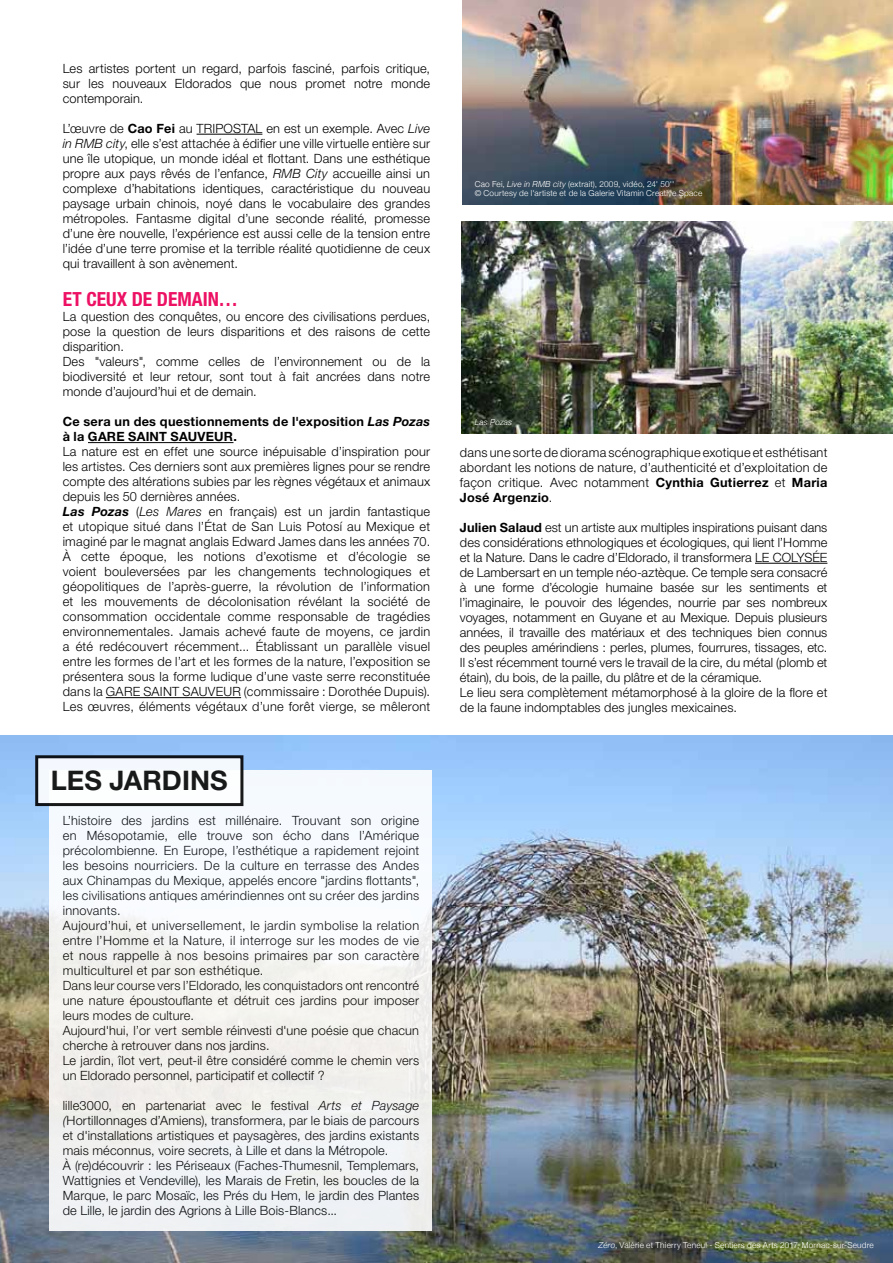
<style>
.page{position:relative;width:893px;height:1263px;background:#fff}
.page>*{position:absolute;margin:0;border:0;box-sizing:border-box;transform-origin:0 0}
.t1{font:700 27px "Helvetica Neue LT Std";letter-spacing:.005em;color:#000}
.t2{font:700 condensed 19.5px "Helvetica Neue LT Std";color:#ed1164}
.t3{font:300 12.75px/15px "Helvetica Neue LT Std";letter-spacing:.015em;color:#000}
.t4{font:700 12.75px/15px "Helvetica Neue LT Std";letter-spacing:.02em;color:#000}
.t5{font:300 8.25px/9px "Helvetica Neue";letter-spacing:.025em;color:#fff}
.t6{font:italic 300 8.25px "Helvetica Neue";letter-spacing:.02em;color:#fff}
.s1{font-weight:700}
.s2{font-style:italic}
.s3{font-weight:700;font-style:italic}
</style>
<div class="page">
<hr style="left:197px;top:134px;width:65px;height:1px;background:#000">
<hr style="left:88px;top:442px;width:145px;height:1px;background:#000">
<hr style="left:106px;top:697px;width:135px;height:1px;background:#000">
<hr style="left:755px;top:563px;width:72px;height:1px;background:#000">
<img style="left:0;top:736px;width:893px;height:527px">
<img style="left:462px;top:0;width:431px;height:205px">
<img style="left:462px;top:221px;width:431px;height:213px">
<div style="left:50px;top:770px;width:382px;height:461px;background:#f3f3f4"></div>
<div style="left:37px;top:757px;width:205px;height:47px;background:#fff"></div>
<div style="left:35px;top:755px;width:208px;height:51px;border:3px solid #000"></div>
<p class="t3" style="left:63px;top:61px;width:369px;text-align:justify">Les artistes portent un regard, parfois fasciné, parfois critique, sur les nouveaux Eldorados que nous promet notre monde contemporain.</p>
<p class="t3" style="left:63px;top:121px;width:150px">L’œuvre de <span class="s1">Cao Fei</span> au Tripostal</p>
<p class="t3" style="left:63px;top:121px;width:369px;text-align:justify;text-indent:204px">en est un exemple. Avec <span class="s2">Live in RMB city</span>, elle s’est attachée à édifier une ville virtuelle entière sur une île utopique, un monde idéal et flottant. Dans une esthétique propre aux pays rêvés de l’enfance, <span class="s2">RMB City</span> accueille ainsi un complexe d’habitations identiques, caractéristique du nouveau paysage urbain chinois, noyé dans le vocabulaire des grandes métropoles. Fantasme digital d’une seconde réalité, promesse d’une ère nouvelle, l’expérience est aussi celle de la tension entre l’idée d’une terre promise et la terrible réalité quotidienne de ceux qui travaillent à son avènement.</p>
<h2 class="t2" style="left:63px;top:288px;width:126px">ET CEUX DE DEMAIN</h2>
<h2 class="t2" style="left:219px;top:288px;width:21px">…</h2>
<p class="t3" style="left:63px;top:309px;width:369px">La question des conquêtes, ou encore des civilisations perdues, pose la question de leurs disparitions et des raisons de cette disparition.<br>Des "valeurs", comme celles de l’environnement ou de la biodiversité et leur retour, sont tout à fait ancrées dans notre monde d’aujourd’hui et de demain.</p>
<p class="t4" style="left:63px;top:414px;width:369px">Ce sera un des questionnements de l'exposition <span class="s2">Las Pozas </span>à la Gare</p>
<p class="t4" style="left:128px;top:429px;width:18px">Saint</p>
<p class="t4" style="left:171px;top:429px;width:19px">Sauveur</p>
<p class="t4" style="left:233px;top:429px;width:5px">.</p>
<p class="t3" style="left:63px;top:444px;width:369px">La nature est en effet une source inépuisable d’inspiration pour les artistes. Ces derniers sont aux premières lignes pour se rendre compte des altérations subies par les règnes végétaux et animaux depuis les 50 dernières années.<br><span class="s3">Las Pozas</span> (<span class="s2">Les Mares</span> en français) est un jardin fantastique et utopique situé dans l’État de San Luis Potosí au Mexique et imaginé par le magnat anglais Edward James dans les années 70.<br>À cette époque, les notions d’exotisme et d’écologie se voient bouleversées par les changements technologiques et géopolitiques de l’après-guerre, la révolution de l’information et les mouvements de décolonisation révélant la société de consommation occidentale comme responsable de tragédies environnementales. Jamais achevé faute de moyens, ce jardin a été redécouvert récemment... Établissant un parallèle visuel entre les formes de l’art et les formes de la nature, l’exposition se présentera sous la forme ludique d’une vaste serre reconstituée dans la Gare</p>
<p class="t3" style="left:63px;top:684px;width:369px;text-align:right">(commissaire : Dorothée Dupuis).<br>Les œuvres, éléments végétaux d’une forêt vierge, se mêleront</p>
<p class="t3" style="left:143px;top:684px;width:17px">Saint</p>
<p class="t3" style="left:182px;top:684px;width:18px">Sauveur</p>
<h1 class="t1" style="left:51px;top:764px;width:177px">LES jardins</h1>
<p class="t3" style="left:63px;top:813px;width:358px">L’histoire des jardins est millénaire. Trouvant son origine en Mésopotamie, elle trouve son écho dans l’Amérique précolombienne. En Europe, l’esthétique a rapidement rejoint les besoins nourriciers. De la culture en terrasse des Andes aux Chinampas du Mexique, appelés encore "jardins flottants", les civilisations antiques amérindiennes ont su créer des jardins innovants.<br>Aujourd’hui, et universellement, le jardin symbolise la relation entre l’Homme et la Nature, il interroge sur les modes de vie et nous rappelle à nos besoins primaires par son caractère multiculturel et par son esthétique.<br>Dans leur course vers l’Eldorado, les conquistadors ont rencontré une nature époustouflante et détruit ces jardins pour imposer leurs modes de culture.<br>Aujourd'hui, l’or vert semble réinvesti d'une poésie que chacun cherche à retrouver dans nos jardins.<br>Le jardin, îlot vert, peut-il être considéré comme le chemin vers un Eldorado personnel, participatif et collectif ?</p>
<p class="t3" style="left:63px;top:1097px;width:358px">lille3000, en partenariat avec le festival <span class="s2">Arts et Paysage (</span>Hortillonnages d’Amiens), transformera, par le biais de parcours et d'installations artistiques et paysagères, des jardins existants mais méconnus, voire secrets, à Lille et dans la Métropole.<br>À (re)découvrir : les Périseaux (Faches-Thumesnil, Templemars, Wattignies et Vendeville), les Marais de Fretin, les boucles de la Marque, le parc Mosaïc, les Prés du Hem, le jardin des Plantes de Lille, le jardin des Agrions à Lille Bois-Blancs...</p>
<p class="t5" style="left:475px;top:179px;width:229px">Cao Fei, <span class="s2">Live in RMB city</span> (extrait), 2009, vidéo, 24' 50''<br>© Courtesy de l'artiste et de la Galerie Vitamin Creative Space</p>
<p class="t6" style="left:475px;top:415px;width:39px">Las Pozas</p>
<p class="t3" style="left:460px;top:445px;width:369px;text-align:justify">dans une sorte de diorama scénographique exotique et esthétisant abordant les notions de nature, d’authenticité et d’exploitation de façon critique. Avec notamment <span class="s1">Cynthia Gutierrez</span> et <span class="s1">Maria José Argenzio</span>.</p>
<p class="t3" style="left:460px;top:520px;width:369px"><span class="s1">Julien Salaud</span> est un artiste aux multiples inspirations puisant dans des considérations ethnologiques et écologiques, qui lient l’Homme et la Nature. Dans le cadre d’Eldorado, il transformera le Colysée de Lambersart en un temple néo-aztèque. Ce temple sera consacré à une forme d’écologie humaine basée sur les sentiments et l’imaginaire, le pouvoir des légendes, nourrie par ses nombreux voyages, notamment en Guyane et au Mexique. Depuis plusieurs années, il travaille des matériaux et des techniques bien connus des peuples amérindiens : perles, plumes, fourrures, tissages, etc.<br>Il s’est récemment tourné vers le travail de la cire, du métal (plomb et étain), du bois, de la paille, du plâtre et de la céramique.<br>Le lieu sera complètement métamorphosé à la gloire de la flore et de la faune indomptables des jungles mexicaines.</p>
<p class="t5" style="left:599px;top:1239px;width:277px"><span class="s2">Zéro</span>, Valérie et Thierry Teneul - Sentiers des Arts 2017, Mornac-sur-Seudre</p>
</div>
